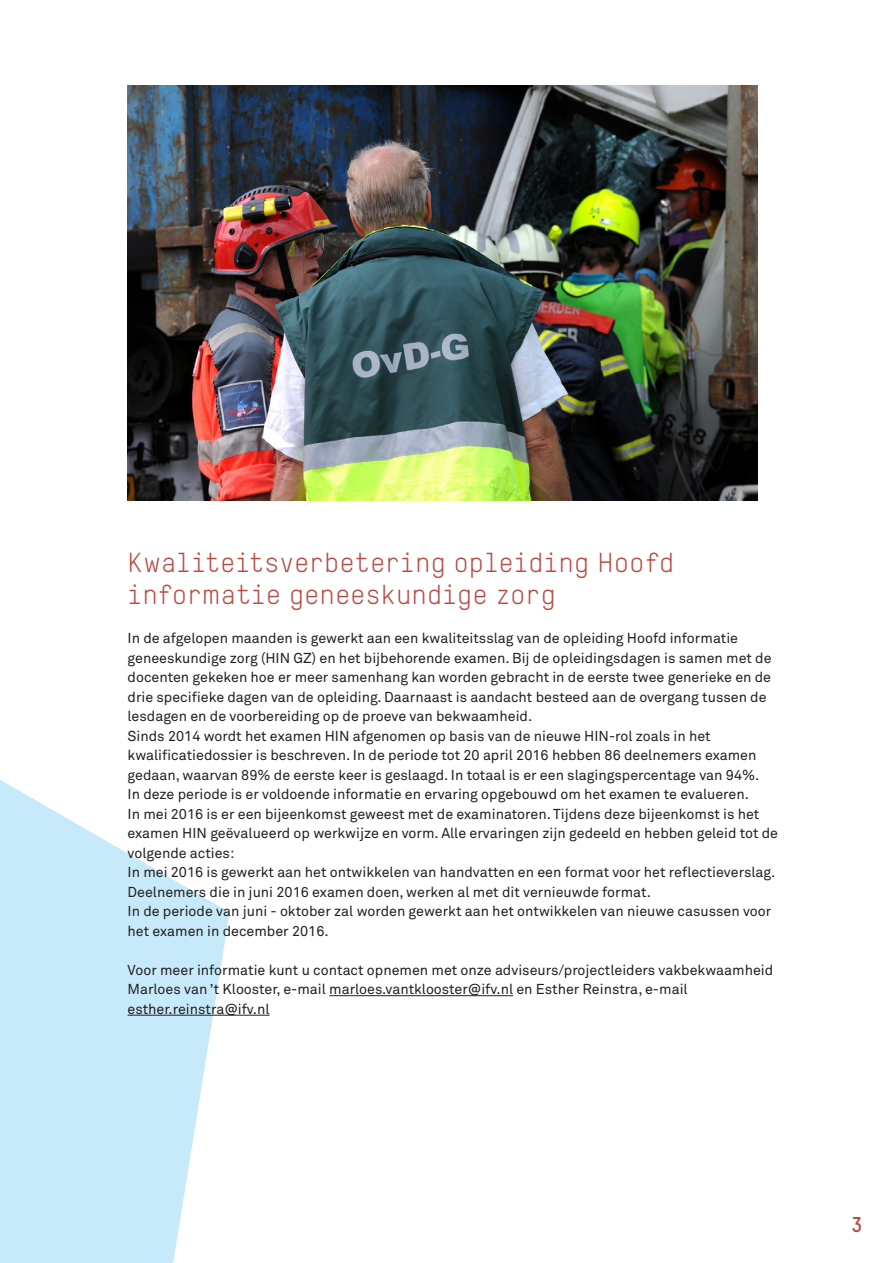
<style>
.page{position:relative;width:893px;height:1263px;background:#fff}
.page>*{position:absolute;margin:0;border:0;box-sizing:border-box;transform-origin:0 0}
.Kop_1_TStar_rood{font:27px/32.4px "TSTARTW";letter-spacing:.01em;color:#b74c45}
.t1{font:700 21px "TSTARTW";color:#b74c45}
.AGOZ_broodtekst{font:14.25px/19.5px "Akkurat Std";color:#231f20}
</style>
<div class="page">
<svg style="left:0;top:780px;width:230px;height:483px;fill:#c6eafa"></svg>
<hr style="left:329px;top:995px;width:184px;height:1px;background:#231f20">
<hr style="left:128px;top:1015px;width:142px;height:1px;background:#231f20">
<img style="left:128px;top:85px;width:630px;height:416px">
<p class="Kop_1_TStar_rood" style="left:128px;top:545px;width:548px">Kwaliteitsverbetering opleiding Hoofd informatie geneeskundige zorg</p>
<p class="AGOZ_broodtekst" style="left:128px;top:628px;width:645px">In de afgelopen maanden is gewerkt aan een kwaliteitsslag van de opleiding Hoofd informatie geneeskundige zorg (HIN GZ) en het bijbehorende examen. Bij de opleidingsdagen is samen met de docenten gekeken hoe er meer samenhang kan worden gebracht in de eerste twee generieke en de drie specifieke dagen van de opleiding. Daarnaast is aandacht besteed aan de overgang tussen de lesdagen en de voorbereiding op de proeve van bekwaamheid.</p>
<p class="AGOZ_broodtekst" style="left:128px;top:726px;width:652px">Sinds 2014 wordt het examen HIN afgenomen op basis van de nieuwe HIN-rol zoals in het kwalificatiedossier is beschreven. In de periode tot 20 april 2016 hebben 86 deelnemers examen gedaan, waarvan 89% de eerste keer is geslaagd. In totaal is er een slagingspercentage van 94%.<br>In deze periode is er voldoende informatie en ervaring opgebouwd om het examen te evalueren.<br>In mei 2016 is er een bijeenkomst geweest met de examinatoren. Tijdens deze bijeenkomst is het examen HIN geëvalueerd op werkwijze en vorm. Alle ervaringen zijn gedeeld en hebben geleid tot de volgende acties:</p>
<p class="AGOZ_broodtekst" style="left:128px;top:862px;width:649px">In mei 2016 is gewerkt aan het ontwikkelen van handvatten en een format voor het reflectieverslag.<br>Deelnemers die in juni 2016 examen doen, werken al met dit vernieuwde format.</p>
<p class="AGOZ_broodtekst" style="left:128px;top:901px;width:645px">In de periode van juni - oktober zal worden gewerkt aan het ontwikkelen van nieuwe casussen voor het examen in december 2016.</p>
<p class="AGOZ_broodtekst" style="left:128px;top:960px;width:647px">Voor meer informatie kunt u contact opnemen met onze adviseurs/projectleiders vakbekwaamheid<br>Marloes van ’t Klooster, e-mail marloes.vantklooster@ifv.nl en Esther Reinstra, e-mail</p>
<p class="AGOZ_broodtekst" style="left:128px;top:999px;width:143px">esther.reinstra@ifv.nl</p>
<h2 class="t1" style="left:851px;top:1212px;width:14px">3</h2>
</div>
